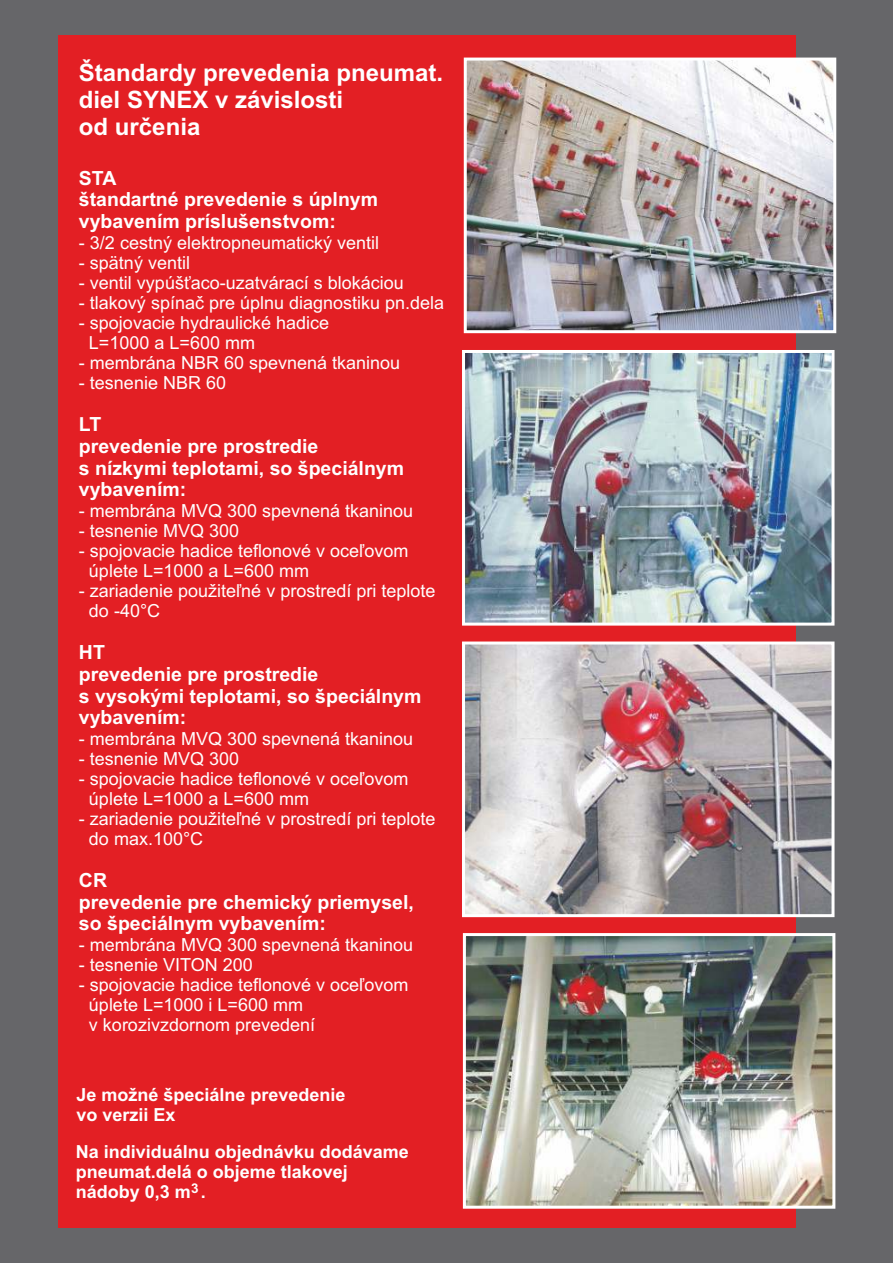
<style>
.page{position:relative;width:893px;height:1263px;background:#666669}
.page>*{position:absolute;margin:0;border:0;box-sizing:border-box;transform-origin:0 0}
.t1{font:700 24px/26.8px "Arial";color:#fff}
.t2{font:700 19.5px/21.8px "Arial";color:#fff}
.t3{font:18px/20.1px "Arial";color:#fff}
.t4{font:700 18px/20.1px "Arial";color:#fff}
</style>
<div class="page">
<div style="left:58px;top:35px;width:737px;height:1193px;background:#e31f24"></div>
<img style="left:468px;top:62px;width:364px;height:267px">
<img style="left:466px;top:354px;width:364px;height:268px">
<img style="left:467px;top:937px;width:364px;height:268px">
<div style="left:464px;top:58px;width:372px;height:275px;border:3px solid #fff"></div>
<div style="left:462px;top:350px;width:372px;height:276px;border:3px solid #fff"></div>
<div style="left:463px;top:933px;width:372px;height:276px;border:3px solid #fff"></div>
<img style="left:466px;top:645px;width:364px;height:268px">
<div style="left:462px;top:641px;width:372px;height:276px;border:3px solid #fff"></div>
<h1 class="t1" style="left:79px;top:62px;width:366px">Štandardy prevedenia pneumat. diel SYNEX v závislosti<br>od určenia</h1>
<p class="t2" style="left:79px;top:169px;width:301px">STA<br>štandartné prevedenie s úplnym vybavením príslušenstvom:</p>
<p class="t3" style="left:79px;top:234px;width:302px">- 3/2 cestný elektropneumatický ventil</p>
<p class="t3" style="left:79px;top:254px;width:113px">- spätný ventil</p>
<p class="t3" style="left:79px;top:274px;width:326px">- ventil vypúšťaco-uzatvárací s blokáciou</p>
<p class="t3" style="left:79px;top:294px;width:367px">- tlakový spínač pre úplnu diagnostiku pn.dela</p>
<p class="t3" style="left:89px;top:314px;width:242px;text-indent:-10px">- spojovacie hydraulické hadice<br>L=1000 a L=600 mm</p>
<p class="t3" style="left:79px;top:355px;width:323px">- membrána NBR 60 spevnená tkaninou</p>
<p class="t3" style="left:79px;top:375px;width:149px">- tesnenie NBR 60</p>
<p class="t2" style="left:79px;top:415px;width:327px">LT<br>prevedenie pre prostredie<br>s nízkymi teplotami, so špeciálnym vybavením:</p>
<p class="t3" style="left:79px;top:502px;width:336px">- membrána MVQ 300 spevnená tkaninou</p>
<p class="t3" style="left:79px;top:522px;width:162px">- tesnenie MVQ 300</p>
<p class="t3" style="left:89px;top:542px;width:321px;text-indent:-10px">- spojovacie hadice teflonové v oceľovom úplete L=1000 a L=600 mm</p>
<p class="t3" style="left:89px;top:582px;width:348px;text-indent:-10px">- zariadenie použiteľné v prostredí pri teplote do -40°C</p>
<p class="t2" style="left:79px;top:643px;width:344px">HT<br>prevedenie pre prostredie<br>s vysokými teplotami, so špeciálnym vybavením:</p>
<p class="t3" style="left:79px;top:730px;width:336px">- membrána MVQ 300 spevnená tkaninou</p>
<p class="t3" style="left:79px;top:750px;width:162px">- tesnenie MVQ 300</p>
<p class="t3" style="left:89px;top:770px;width:321px;text-indent:-10px">- spojovacie hadice teflonové v oceľovom úplete L=1000 a L=600 mm</p>
<p class="t3" style="left:89px;top:810px;width:348px;text-indent:-10px">- zariadenie použiteľné v prostredí pri teplote do max.100°C</p>
<p class="t2" style="left:79px;top:871px;width:336px">CR<br>prevedenie pre chemický priemysel, so špeciálnym vybavením:</p>
<p class="t3" style="left:79px;top:936px;width:336px">- membrána MVQ 300 spevnená tkaninou</p>
<p class="t3" style="left:79px;top:956px;width:175px">- tesnenie VITON 200</p>
<p class="t3" style="left:89px;top:976px;width:321px;text-indent:-10px">- spojovacie hadice teflonové v oceľovom úplete L=1000 i L=600 mm<br>v korozivzdornom prevedení</p>
<p class="t4" style="left:77px;top:1086px;width:271px;line-height:19.6px">Je možné špeciálne prevedenie vo verzii Ex</p>
<p class="t4" style="left:76px;top:1143px;width:335px">Na individuálnu objednávku dodávame pneumat.delá o objeme tlakovej nádoby 0,3 m .<sup>3</sup></p>
</div>
